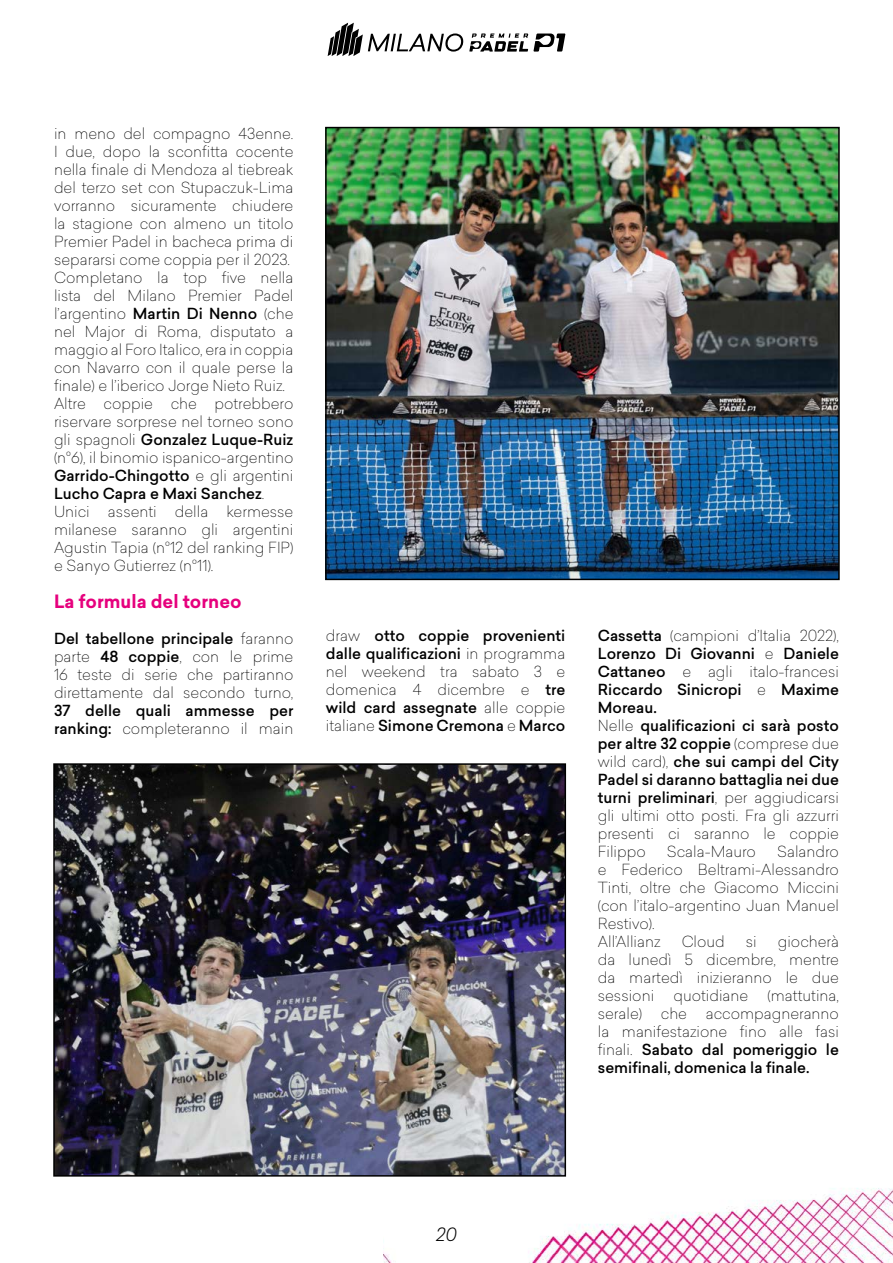
<style>
.page{position:relative;width:893px;height:1263px;background:#fff}
.page>*{position:absolute;margin:0;border:0;box-sizing:border-box;transform-origin:0 0}
.t1{font:700 18px "Sailec";color:#e6007d}
.t2{font:italic 300 18px "Sailec";color:#000}
.t3{font:100 15px/18px "Sailec";color:#000;text-align:justify}
.t4{font:500 15px/18px "Sailec";color:#000}
.s1{font-weight:500}
.s2{font-weight:100}
</style>
<div class="page">
<img style="left:325px;top:22px;width:568px;height:1241px">
<div style="left:0;top:1106px;width:383px;height:157px;background:#fff"></div>
<svg style="left:328px;top:23px;width:237px;height:33px"></svg>
<img style="left:56px;top:766px;width:507px;height:407px">
<div style="left:53px;top:763px;width:513px;height:413px;border:2px solid #000"></div>
<img style="left:328px;top:130px;width:509px;height:447px">
<div style="left:325px;top:127px;width:515px;height:453px;border:2px solid #000"></div>
<p class="t3" style="left:54px;top:124px;width:241px;text-align:left">in meno del compagno 43enne.<br>I due, dopo la sconfitta cocente nella finale di Mendoza al tiebreak del terzo set con Stupaczuk-Lima vorranno sicuramente chiudere la stagione con almeno un titolo<br>Premier Padel in bacheca prima di separarsi come coppia per il 2023.<br>Completano la top five nella lista del Milano Premier Padel l’argentino <span class="s1">Martin Di Nenno</span> (che nel Major di Roma, disputato a maggio al Foro Italico, era in coppia con Navarro con il quale perse la finale) e l’iberico Jorge Nieto Ruiz.<br>Altre coppie che potrebbero riservare sorprese nel torneo sono gli spagnoli <span class="s1">Gonzalez Luque-Ruiz </span>(n°6), il binomio ispanico-argentino<br><span class="s1">Garrido-Chingotto</span> e gli argentini<br><span class="s1">Lucho Capra e Maxi Sanchez</span>.<br>Unici assenti della kermesse milanese saranno gli argentini<br>Agustin Tapia (n°12 del ranking FIP) e Sanyo Gutierrez (n°11).</p>
<p class="t1" style="left:54px;top:588px;width:189px">La formula del torneo</p>
<p class="t3" style="left:54px;top:629px;width:241px"><span class="s1">Del tabellone principale</span> faranno parte <span class="s1">48 coppie</span>, con le prime 16 teste di serie che partiranno direttamente dal secondo turno,</p>
<p class="t4" style="left:54px;top:701px;width:241px">37 delle quali ammesse per ranking: <span class="s2">completeranno il main</span></p>
<p class="t4" style="left:326px;top:626px;width:241px;text-align:justify"><span class="s2">draw</span> otto coppie provenienti dalle qualificazioni <span class="s2">in programma nel weekend tra sabato 3 e domenica 4 dicembre e</span> tre wild card assegnate <span class="s2">alle coppie italiane</span> Simone Cremona <span class="s2">e</span> Marco</p>
<p class="t4" style="left:598px;top:626px;width:243px">Cassetta <span class="s2">(campioni d’Italia 2022),<br></span>Lorenzo Di Giovanni <span class="s2">e</span> Daniele<br>Cattaneo <span class="s2">e agli italo-francesi<br></span>Riccardo Sinicropi <span class="s2">e</span> Maxime<br>Moreau.<br><span class="s2">Nelle</span> qualificazioni ci sarà posto per altre 32 coppie <span class="s2">(comprese due wild card),</span> che sui campi del City<br>Padel si daranno battaglia nei due turni preliminari<span class="s2">, per aggiudicarsi gli ultimi otto posti. Fra gli azzurri presenti ci saranno le coppie<br>Filippo</span></p>
<p class="t3" style="left:598px;top:842px;width:243px;text-align:left;text-indent:179px">Salandro e Federico Beltrami-Alessandro<br>Tinti, oltre che Giacomo Miccini (con l’italo-argentino Juan Manuel<br>Restivo).<br>All’Allianz</p>
<p class="t3" style="left:667px;top:842px;width:91px">Scala-Mauro</p>
<p class="t3" style="left:598px;top:932px;width:243px;text-indent:180px">giocherà da lunedì 5 dicembre, mentre da martedì inizieranno le due sessioni</p>
<p class="t3" style="left:682px;top:932px;width:45px">Cloud</p>
<p class="t3" style="left:746px;top:932px;width:12px">si</p>
<p class="t3" style="left:673px;top:986px;width:76px">quotidiane</p>
<p class="t3" style="left:768px;top:986px;width:73px">(mattutina,</p>
<p class="t3" style="left:598px;top:1004px;width:46px">serale)</p>
<p class="t3" style="left:661px;top:1004px;width:28px">che</p>
<p class="t3" style="left:598px;top:1004px;width:243px;text-indent:108px">accompagneranno la manifestazione fino alle fasi finali. <span class="s1">Sabato dal pomeriggio le semifinali, domenica la finale.</span></p>
<p class="t2" style="left:436px;top:1222px;width:23px">20</p>
</div>
